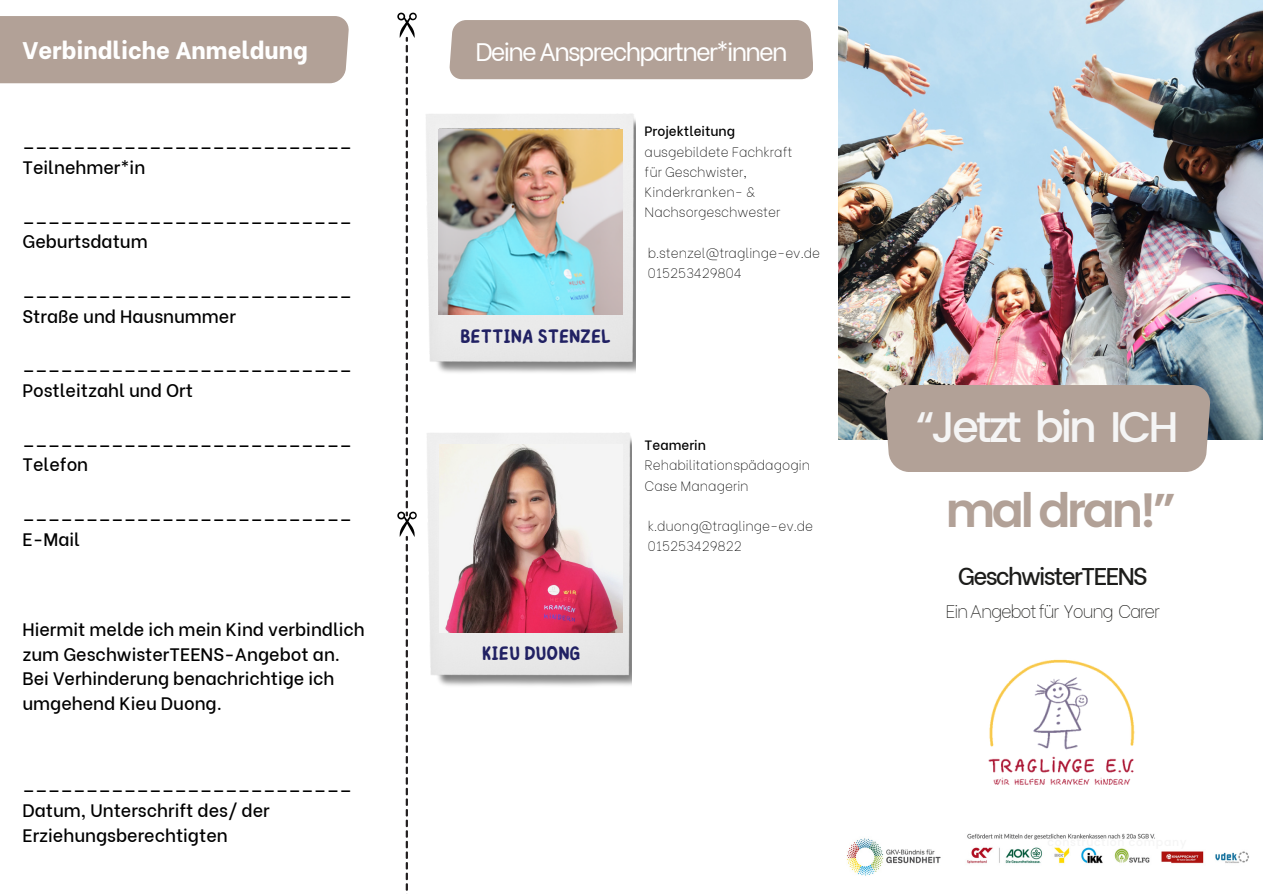
<style>
.page{position:relative;width:1263px;height:894px;background:#fff}
.page>*{position:absolute;margin:0;border:0;box-sizing:border-box;transform-origin:0 0}
.t1{font:600 47.4px "Poppins";letter-spacing:-.07em;color:#b2a197}
.t2{font:500 42.9px "Poppins";letter-spacing:-.07em;color:#f5f5f5}
.t3{font:25.35px "Be Vietnam";letter-spacing:-.07em;color:#fff}
.t4{font:500 24.15px "Be Vietnam";letter-spacing:-.07em;color:#1d1d1b}
.t5{font:800 24px "Be Vietnam";color:#fff}
.t6{font:600 19.5px "Childos Arabic";color:#212163}
.t7{font:100 18.15px "Be Vietnam";letter-spacing:-.07em;color:#1d1d1b}
.t8{font:500 18px/24.8px "Be Vietnam";color:#000}
.t9{font:100 13.5px/20.2px "Be Vietnam";color:#000}
.t10{font:500 13.5px "Be Vietnam";color:#000}
</style>
<div class="page">
<img style="left:838px;top:0;width:425px;height:439px">
<div style="left:885px;top:385px;width:325px;height:87px;background:#b2a197"></div>
<img style="left:988px;top:659px;width:147px;height:126px">
<div style="left:450px;top:20px;width:363px;height:59px;background:#b2a197"></div>
<svg style="left:397px;top:13px;width:20px;height:878px"></svg>
<div style="left:0;top:16px;width:349px;height:67px;background:#b2a197"></div>
<img style="left:427px;top:433px;width:204px;height:253px">
<img style="left:439px;top:444px;width:183px;height:188px">
<img style="left:426px;top:114px;width:209px;height:259px">
<img style="left:438px;top:130px;width:185px;height:184px">
<img style="left:847px;top:833px;width:402px;height:42px">
<h3 class="t5" style="left:23px;top:31px;width:287px">Verbindliche Anmeldung</h3>
<h2 class="t8" style="left:23px;top:128px;width:331px">__________________________<br>Teilnehmer*in</h2>
<h2 class="t8" style="left:23px;top:203px;width:331px">__________________________</h2>
<h5 class="t8" style="left:23px;top:227px;width:127px">Geburtsdatum</h5>
<h5 class="t8" style="left:23px;top:277px;width:331px">__________________________</h5>
<h5 class="t8" style="left:23px;top:302px;width:215px">Straße und Hausnummer</h5>
<h5 class="t8" style="left:23px;top:351px;width:331px">__________________________</h5>
<h5 class="t8" style="left:23px;top:376px;width:172px">Postleitzahl und Ort</h5>
<h5 class="t8" style="left:23px;top:425px;width:331px">__________________________</h5>
<h5 class="t8" style="left:23px;top:450px;width:67px">Telefon</h5>
<h5 class="t8" style="left:23px;top:500px;width:331px">__________________________</h5>
<h5 class="t8" style="left:23px;top:524px;width:59px">E-Mail</h5>
<h5 class="t8" style="left:23px;top:614px;width:344px">Hiermit melde ich mein Kind verbindlich</h5>
<h5 class="t8" style="left:23px;top:639px;width:319px">zum GeschwisterTEENS-Angebot an.<br>Bei Verhinderung benachrichtige ich umgehend Kieu Duong.</h5>
<h5 class="t8" style="left:23px;top:771px;width:331px">__________________________</h5>
<h5 class="t8" style="left:23px;top:796px;width:249px">Datum, Unterschrift des/ der<br>Erziehungsberechtigten</h5>
<p class="t3" style="left:475px;top:31px;width:314px">Deine Ansprechpartner*innen</p>
<h4 class="t6" style="left:460px;top:322px;width:152px">BETTINA STENZEL</h4>
<p class="t10" style="left:645px;top:120px;width:92px">Projektleitung</p>
<p class="t9" style="left:645px;top:140px;width:149px">ausgebildete Fachkraft</p>
<p class="t9" style="left:645px;top:160px;width:104px">für Geschwister,</p>
<p class="t9" style="left:645px;top:181px;width:111px">Kinderkranken- &amp;</p>
<p class="t9" style="left:645px;top:201px;width:137px">Nachsorgeschwester</p>
<h4 class="t9" style="left:648px;top:241px;width:174px">b.stenzel@traglinge-ev.de</h4>
<p class="t9" style="left:648px;top:262px;width:96px">015253429804</p>
<p class="t6" style="left:482px;top:639px;width:100px">KIEU DUONG</p>
<h1 class="t10" style="left:645px;top:434px;width:63px">Teamerin</h1>
<h1 class="t9" style="left:645px;top:454px;width:167px">Rehabilitationspädagogin<br>Case Managerin</h1>
<h6 class="t9" style="left:648px;top:514px;width:167px">k.duong@traglinge-ev.de</h6>
<h6 class="t9" style="left:648px;top:535px;width:95px">015253429822</h6>
<p class="t2" style="left:916px;top:397px;width:264px">“Jetzt bin ICH</p>
<p class="t1" style="left:946px;top:477px;width:231px">mal dran!”</p>
<p class="t4" style="left:958px;top:556px;width:191px">GeschwisterTEENS</p>
<p class="t7" style="left:945px;top:595px;width:216px">Ein Angebot für Young Carer</p>
</div>
